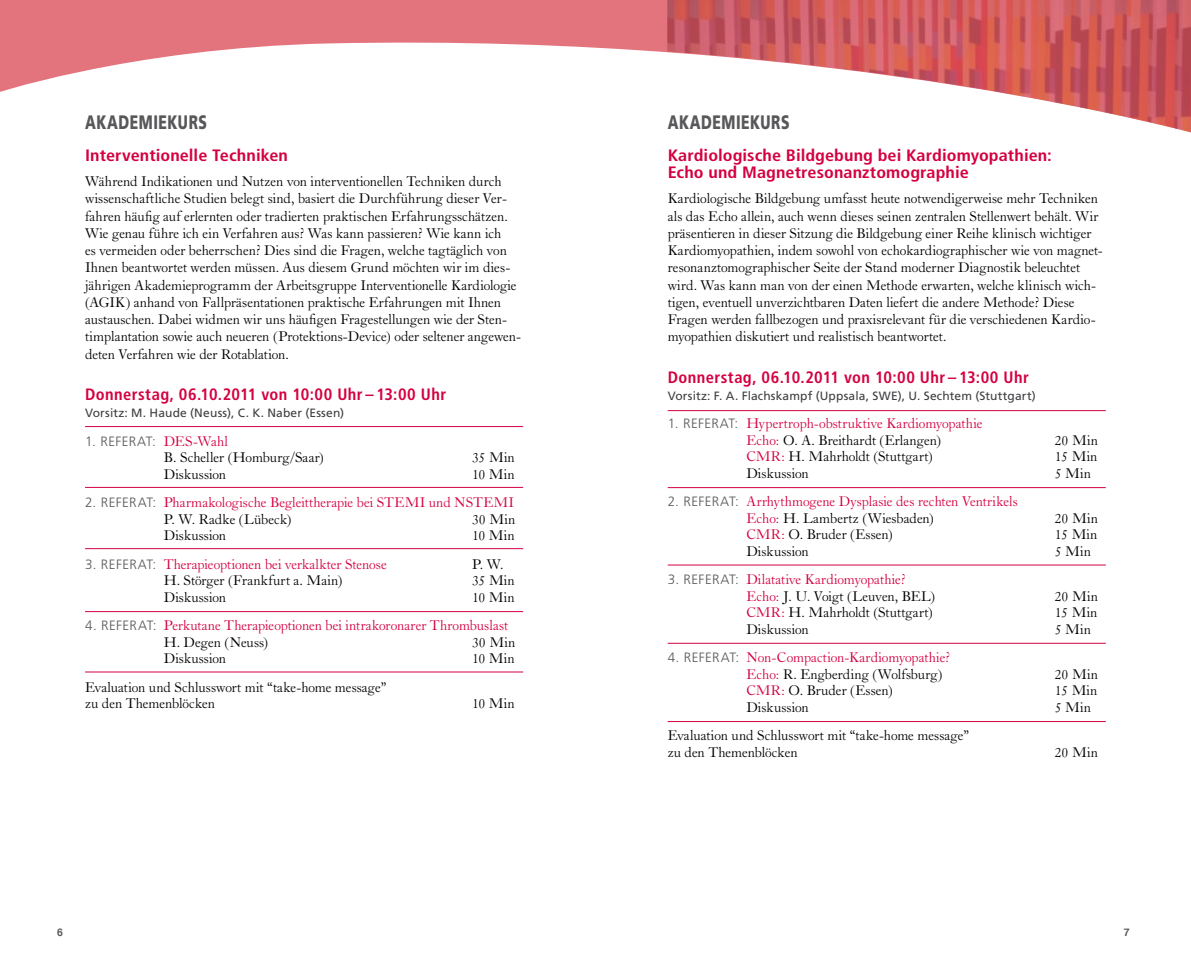
<style>
.page{position:relative;width:1191px;height:957px;background:#fff}
.page>*{position:absolute;margin:0;border:0;box-sizing:border-box;transform-origin:0 0}
.t1{font:900 19.5px "Frutiger LT Std";letter-spacing:.035em;color:#58585a;scale:.72 1}
.t2{font:700 condensed 16.5px/17.2px "Frutiger LT Std";letter-spacing:.005em;color:#d40041;scale:1.1 1}
.t3{font:700 condensed 16.5px "Frutiger LT Std";letter-spacing:.025em;color:#d40041}
.t4{font:15px/17.2px "Caslon Old Face BT";color:#000}
.t5{font:15px/16.5px "Caslon Old Face BT";color:#d40041}
.t6{font:300 13.5px "Frutiger LT Std";letter-spacing:.02em;color:#58585a}
.t7{font:12px "Frutiger LT Std";letter-spacing:.015em;color:#3e3d40}
.t8{font:700 10.5px "Helvetica";color:#58585a}
.s1{font-family:"Caslon Old Face BT";font-weight:400;font-size:15px;color:#d40041}
.s2{font-family:"Frutiger LT Std";font-weight:300;font-size:13.5px;color:#58585a}
.s3{color:#000}
.s4{color:#d40041}
</style>
<div class="page">
<svg style="left:0;top:0;width:1191px;height:133px"></svg>
<hr style="left:85px;top:426px;width:438px;height:1px;background:#d40041">
<hr style="left:85px;top:487px;width:438px;height:1px;background:#d40041">
<hr style="left:85px;top:548px;width:438px;height:1px;background:#d40041">
<hr style="left:85px;top:611px;width:438px;height:1px;background:#d40041">
<hr style="left:85px;top:672px;width:438px;height:1px;background:#d40041">
<hr style="left:667px;top:410px;width:438px;height:1px;background:#d40041">
<hr style="left:667px;top:487px;width:438px;height:1px;background:#d40041">
<hr style="left:667px;top:565px;width:438px;height:1px;background:#d40041">
<hr style="left:667px;top:643px;width:438px;height:1px;background:#d40041">
<hr style="left:667px;top:721px;width:438px;height:1px;background:#d40041">
<p class="t1" style="left:85px;top:111px;width:171px">AKADEMIEKURS</p>
<p class="t2" style="left:85px;top:147px;width:186px">Interventionelle Techniken</p>
<p class="t4" style="left:85px;top:172px;width:438px">Während Indikationen und Nutzen von interventionellen Techniken durch wissenschaftliche Studien belegt sind, basiert die Durchführung dieser Ver&shy;fahren häufig auf erlernten oder tradierten praktischen Erfahrungsschätzen.<br>Wie genau führe ich ein Verfahren aus? Was kann passieren? Wie kann ich<br>es vermeiden oder beherrschen? Dies sind die Fragen, welche tagtäglich von Ihnen beantwortet werden müssen. Aus diesem Grund möchten wir im dies&shy;jährigen Akademieprogramm der Arbeitsgruppe Interventionelle Kardiologie (AGIK) anhand von Fallpräsentationen praktische Erfahrungen mit Ihnen austauschen. Dabei widmen wir uns häufigen Fragestellungen wie der Sten&shy;timplantation sowie auch neueren (Protektions-Device) oder seltener angewen&shy;deten Verfahren wie der Rotablation.</p>
<p class="t3" style="left:85px;top:384px;width:363px">Donnerstag, 06.10.2011 von 10:00 Uhr – 13:00 Uhr</p>
<p class="t7" style="left:85px;top:406px;width:261px">Vorsitz: M. Haude (Neuss), C. K. Naber (Essen)</p>
<p class="t6" style="left:85px;top:433px;width:145px">1. REFERAT: <span class="s1">DES-Wahl</span></p>
<p class="t4" style="left:164px;top:448px;width:162px">B. Scheller (Homburg/Saar)</p>
<p class="t4" style="left:472px;top:448px;width:44px">35 Min</p>
<p class="t4" style="left:164px;top:465px;width:64px">Diskussion</p>
<p class="t4" style="left:472px;top:465px;width:44px">10 Min</p>
<p class="t5" style="left:164px;top:494px;width:352px;text-indent:-79px"><span class="s2">2. REFER AT:</span> Pharmakologische Begleittherapie bei STEMI und NSTEMI<br><span class="s3">P. W. Radke (Lübeck)</span></p>
<p class="t4" style="left:472px;top:510px;width:45px">30 Min</p>
<p class="t4" style="left:164px;top:526px;width:64px">Diskussion</p>
<p class="t4" style="left:472px;top:526px;width:44px">10 Min</p>
<p class="t5" style="left:85px;top:555px;width:303px"><span class="s2">3. REFER AT:</span> Therapieoptionen bei verkalkter Stenose</p>
<p class="t4" style="left:472px;top:555px;width:33px">P. W.</p>
<p class="t4" style="left:164px;top:571px;width:180px">H. Störger (Frankfurt a. Main)</p>
<p class="t4" style="left:472px;top:571px;width:44px">35 Min</p>
<p class="t4" style="left:164px;top:588px;width:64px">Diskussion</p>
<p class="t4" style="left:472px;top:588px;width:44px">10 Min</p>
<p class="t5" style="left:164px;top:617px;width:346px;text-indent:-79px"><span class="s2">4. REFER AT:</span> Perkutane Therapieoptionen bei intrakoronarer Thrombuslast<br><span class="s3">H. Degen (Neuss)</span></p>
<p class="t4" style="left:472px;top:633px;width:45px">30 Min</p>
<p class="t4" style="left:164px;top:649px;width:64px">Diskussion</p>
<p class="t4" style="left:472px;top:649px;width:44px">10 Min</p>
<p class="t4" style="left:85px;top:678px;width:303px;line-height:16.5px">Evaluation und Schlusswort mit “take-home message” zu den Themenblöcken</p>
<p class="t4" style="left:472px;top:694px;width:44px">10 Min</p>
<p class="t1" style="left:667px;top:111px;width:169px">AKADEMIEKURS</p>
<p class="t2" style="left:667px;top:147px;width:351px">Kardiologische Bildgebung bei Kardiomyopathien:<br>Echo und Magnetresonanztomographie</p>
<p class="t4" style="left:667px;top:189px;width:436px">Kardiologische Bildgebung umfasst heute notwendigerweise mehr Techniken als das Echo allein, auch wenn dieses seinen zentralen Stellenwert behält. Wir präsentieren in dieser Sitzung die Bildgebung einer Reihe klinisch wichtiger Kardiomyopathien, indem sowohl von echokardiographischer wie von magnet&shy;resonanztomographischer Seite der Stand moderner Diagnostik beleuchtet wird. Was kann man von der einen Methode erwarten, welche klinisch wich&shy;tigen, eventuell unverzichtbaren Daten liefert die andere Methode? Diese Fragen werden fallbezogen und praxisrelevant für die verschiedenen Kardio&shy;myopathien diskutiert und realistisch beantwortet.</p>
<p class="t3" style="left:667px;top:367px;width:363px">Donnerstag, 06.10.2011 von 10:00 Uhr – 13:00 Uhr</p>
<p class="t7" style="left:667px;top:388px;width:370px">Vorsitz: F. A. Flachskampf (Uppsala, SWE), U. Sechtem (Stuttgart)</p>
<p class="t5" style="left:746px;top:415px;width:238px;text-indent:-79px"><span class="s2">1. REFER AT:</span> Hypertroph-obstruktive Kardiomyopathie<br>Echo: <span class="s3">O. A. Breithardt (Erlangen)</span></p>
<p class="t4" style="left:1054px;top:431px;width:45px">20 Min</p>
<p class="t4" style="left:746px;top:447px;width:188px"><span class="s4">CMR:</span> H. Mahrholdt (Stuttgart)</p>
<p class="t4" style="left:1054px;top:447px;width:44px">15 Min</p>
<p class="t4" style="left:746px;top:464px;width:64px">Diskussion</p>
<p class="t4" style="left:1054px;top:464px;width:38px">5 Min</p>
<p class="t5" style="left:667px;top:493px;width:352px;text-align:center"><span class="s2">2. REFER AT:</span> Arrhythmogene Dysplasie des rechten Ventrikels<br>Echo: <span class="s3">H. Lambertz (Wiesbaden)</span></p>
<p class="t4" style="left:1054px;top:509px;width:45px">20 Min</p>
<p class="t4" style="left:746px;top:525px;width:148px"><span class="s4">CMR:</span> O. Bruder (Essen)</p>
<p class="t4" style="left:1054px;top:525px;width:44px">15 Min</p>
<p class="t4" style="left:746px;top:542px;width:64px">Diskussion</p>
<p class="t4" style="left:1054px;top:542px;width:38px">5 Min</p>
<p class="t5" style="left:746px;top:571px;width:190px;text-indent:-79px"><span class="s2">3. REFER AT:</span> Dilatative Kardiomyopathie?<br>Echo: <span class="s3">J. U. Voigt (Leuven, BEL)</span></p>
<p class="t4" style="left:1054px;top:587px;width:45px">20 Min</p>
<p class="t4" style="left:746px;top:603px;width:188px"><span class="s4">CMR:</span> H. Mahrholdt (Stuttgart)</p>
<p class="t4" style="left:1054px;top:603px;width:44px">15 Min</p>
<p class="t4" style="left:746px;top:620px;width:64px">Diskussion</p>
<p class="t4" style="left:1054px;top:620px;width:38px">5 Min</p>
<p class="t5" style="left:746px;top:649px;width:205px;text-indent:-79px"><span class="s2">4. REFER AT:</span> Non-Compaction-Kardiomyopathie?<br>Echo: <span class="s3">R. Engberding (Wolfsburg)</span></p>
<p class="t4" style="left:1054px;top:665px;width:45px">20 Min</p>
<p class="t4" style="left:746px;top:681px;width:148px"><span class="s4">CMR:</span> O. Bruder (Essen)</p>
<p class="t4" style="left:1054px;top:681px;width:44px">15 Min</p>
<p class="t4" style="left:746px;top:698px;width:64px">Diskussion</p>
<p class="t4" style="left:1054px;top:698px;width:38px">5 Min</p>
<p class="t4" style="left:667px;top:727px;width:303px;line-height:16.5px">Evaluation und Schlusswort mit “take-home message” zu den Themenblöcken</p>
<p class="t4" style="left:1054px;top:743px;width:45px">20 Min</p>
<p class="t8" style="left:57px;top:924px;width:7px">6</p>
<p class="t8" style="left:1123px;top:924px;width:7px">7</p>
</div>
